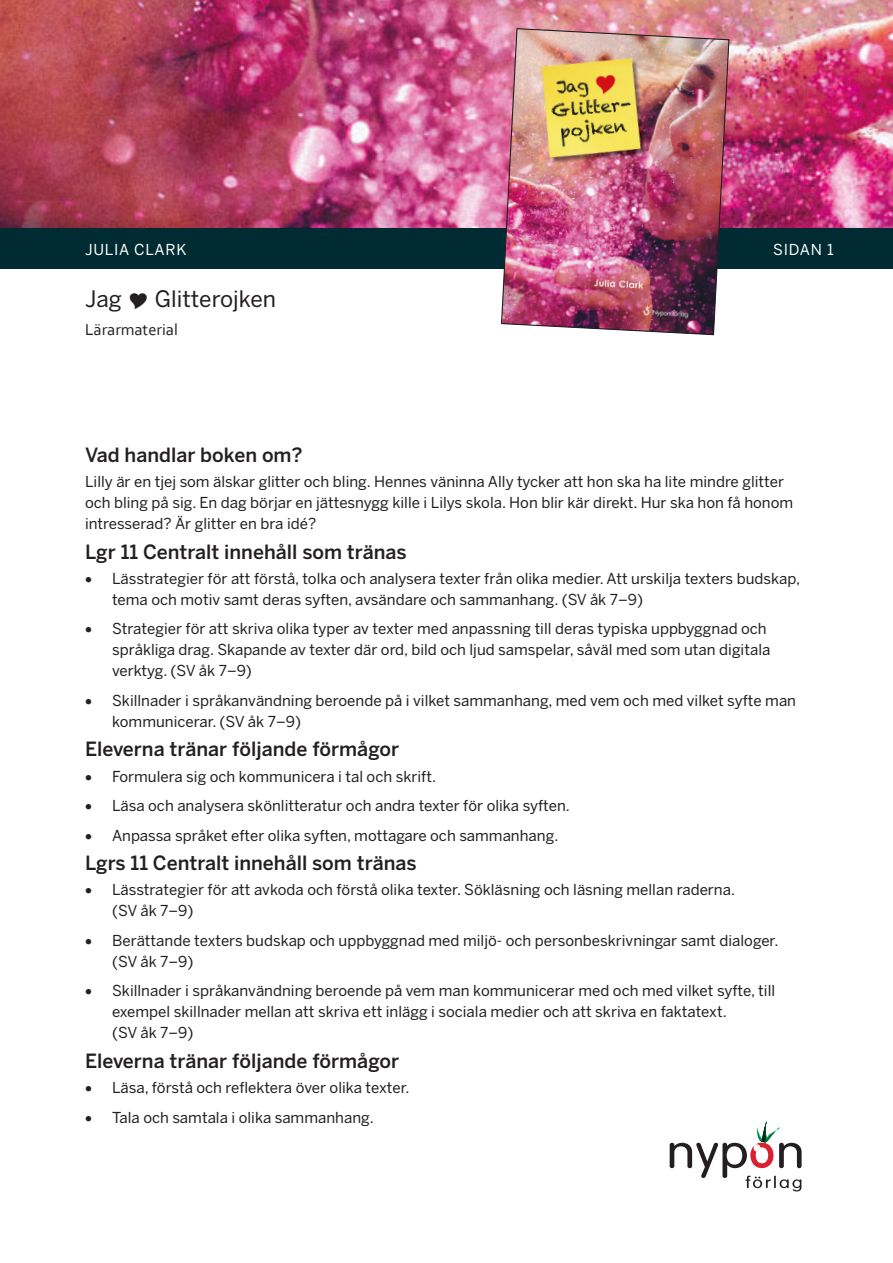
<style>
.page{position:relative;width:893px;height:1263px;background:#fff}
.page>*{position:absolute;margin:0;border:0;box-sizing:border-box;transform-origin:0 0}
.t1{font:22.5px "Benton Sans";color:#231f20}
.t2{font:500 19.5px "Benton Sans";color:#231f20}
.t3{font:16.5px "Corbel";color:#231f20}
.Brödtext{font:15px/21px "Benton Sans";color:#231f20}
.t4{font:15px "Benton Sans";letter-spacing:.05em;color:#fff}
</style>
<div class="page">
<img style="left:0;top:0;width:893px;height:229px">
<div style="left:0;top:229px;width:893px;height:40px;background:#002b32"></div>
<img style="left:500px;top:28px;width:230px;height:308px">
<svg style="left:670px;top:1121px;width:132px;height:70px"></svg>
<p class="t4" style="left:85px;top:241px;width:103px">JULIA CLARK</p>
<p class="t4" style="left:773px;top:241px;width:62px">SIDAN 1</p>
<h1 class="t1" style="left:85px;top:286px;width:38px">Jag</h1>
<h1 class="t1" style="left:155px;top:286px;width:123px">Glitterojken</h1>
<p class="t3" style="left:85px;top:320px;width:94px">Lärarmaterial</p>
<h1 class="t2" style="left:85px;top:443px;width:219px">Vad handlar boken om?</h1>
<p class="Brödtext" style="left:85px;top:471px;width:710px">Lilly är en tjej som älskar glitter och bling. Hennes väninna Ally tycker att hon ska ha lite mindre glitter och bling på sig. En dag börjar en jättesnygg kille i Lilys skola. Hon blir kär direkt. Hur ska hon få honom intresserad? Är glitter en bra idé?</p>
<h1 class="t2" style="left:85px;top:540px;width:323px">Lgr 11 Centralt innehåll som tränas</h1>
<p class="Brödtext" style="left:112px;top:568px;width:689px;text-indent:-27px">• Lässtrategier för att förstå, tolka och analysera texter från olika medier. Att urskilja texters budskap, tema och motiv samt deras syften, avsändare och sammanhang. (SV åk 7–9)</p>
<p class="Brödtext" style="left:112px;top:619px;width:660px;text-indent:-27px">• Strategier för att skriva olika typer av texter med anpassning till deras typiska uppbyggnad och språkliga drag. Skapande av texter där ord, bild och ljud samspelar, såväl med som utan digitala verktyg. (SV åk 7–9)</p>
<p class="Brödtext" style="left:112px;top:690px;width:686px;text-indent:-27px">• Skillnader i språkanvändning beroende på i vilket sammanhang, med vem och med vilket syfte man kommunicerar. (SV åk 7–9)</p>
<h1 class="t2" style="left:85px;top:738px;width:315px">Eleverna tränar följande förmågor</h1>
<p class="Brödtext" style="left:85px;top:766px;width:353px">• Formulera sig och kommunicera i tal och skrift.</p>
<p class="Brödtext" style="left:85px;top:795px;width:486px">• Läsa och analysera skönlitteratur och andra texter för olika syften.</p>
<p class="Brödtext" style="left:85px;top:825px;width:475px">• Anpassa språket efter olika syften, mottagare och sammanhang.</p>
<h1 class="t2" style="left:85px;top:852px;width:333px">Lgrs 11 Centralt innehåll som tränas</h1>
<p class="Brödtext" style="left:112px;top:880px;width:625px;text-indent:-27px">• Lässtrategier för att avkoda och förstå olika texter. Sökläsning och läsning mellan raderna. (SV åk 7–9)</p>
<p class="Brödtext" style="left:112px;top:930px;width:668px;text-indent:-27px">• Berättande texters budskap och uppbyggnad med miljö- och personbeskrivningar samt dialoger. (SV åk 7–9)</p>
<p class="Brödtext" style="left:112px;top:981px;width:665px;text-indent:-27px">• Skillnader i språkanvändning beroende på vem man kommunicerar med och med vilket syfte, till exempel skillnader mellan att skriva ett inlägg i sociala medier och att skriva en faktatext.<br>(SV åk 7–9)</p>
<h1 class="t2" style="left:85px;top:1049px;width:315px">Eleverna tränar följande förmågor</h1>
<p class="Brödtext" style="left:85px;top:1077px;width:326px">• Läsa, förstå och reflektera över olika texter.</p>
<p class="Brödtext" style="left:85px;top:1107px;width:290px">• Tala och samtala i olika sammanhang.</p>
</div>
